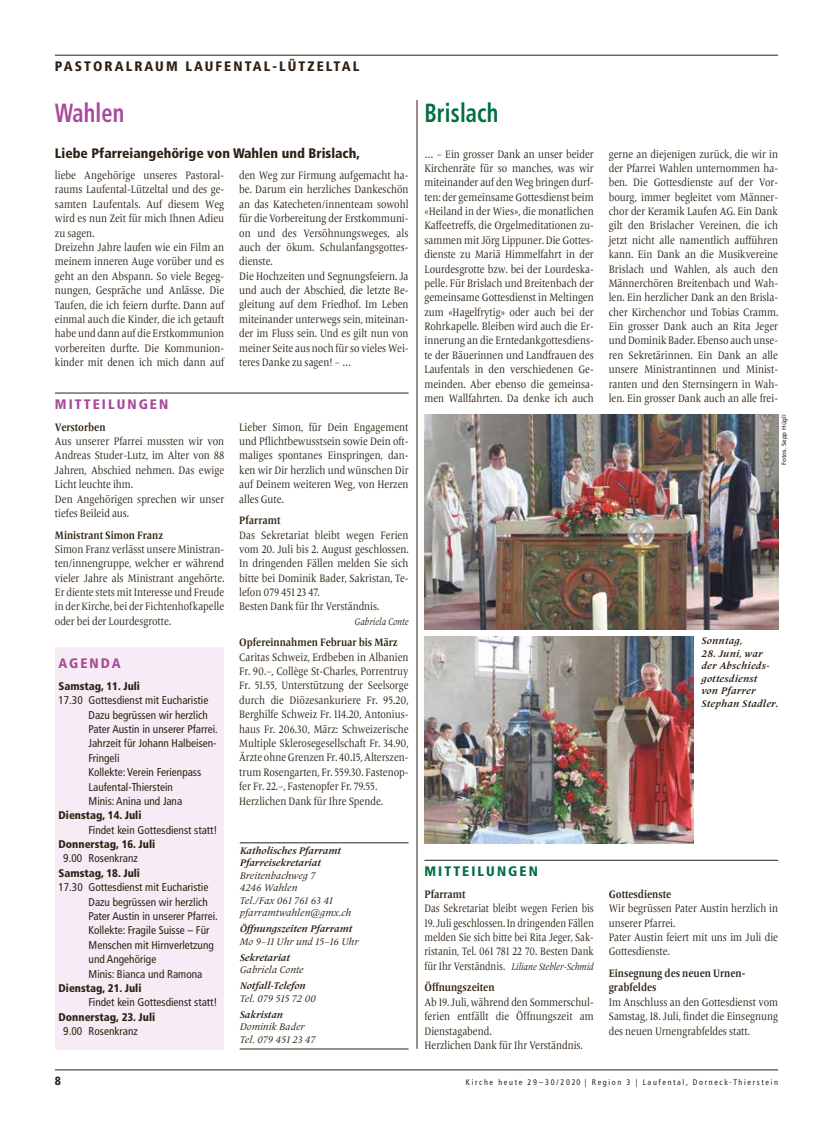
<style>
.page{position:relative;width:833px;height:1134px;background:#fff}
.page>*{position:absolute;margin:0;border:0;box-sizing:border-box;transform-origin:0 0}
.t1{font:700 condensed 26.25px "Frutiger";letter-spacing:.005em;color:#006f41;scale:.85 1}
.t2{font:700 condensed 26.25px "Frutiger";letter-spacing:.005em;color:#a84a9b;scale:.85 1}
.t3{font:900 condensed 13.75px "Frutiger";color:#2e2113}
.t4{font:900 condensed 13.75px "Frutiger";letter-spacing:.15em;color:#2e2113}
.t5{font:900 condensed 13.75px "Frutiger";letter-spacing:.15em;color:#a84a9b}
.t6{font:900 condensed 13.75px "Frutiger";letter-spacing:.15em;color:#006f41}
.t7{font:900 condensed 11.88px "Frutiger";color:#2e2113}
.t8{font:11.25px/14.4px "Frutiger Serif LT Pro";color:#2e2113;scale:.85 1}
.t9{font:condensed 11.25px/14.4px "Frutiger";color:#2e2113}
.t10{font:11.25px/14.4px "Frutiger Serif LT Pro";color:#2e2113;text-align:justify;scale:.82 1}
.t11{font:700 11.25px/14.4px "Frutiger Serif LT Pro";color:#2e2113;scale:.85 1}
.t12{font:900 condensed 11.12px "Frutiger";color:#2e2113}
.t13{font:italic 10px/12.5px "Frutiger Serif LT Pro";color:#2e2113}
.t14{font:italic 700 10px/12.5px "Frutiger Serif LT Pro";color:#2e2113}
.t15{font:italic 700 10px/12.5px "Frutiger Serif LT Pro";letter-spacing:.025em;color:#2e2113}
.t16{font:italic 10px "Frutiger Serif LT Pro";color:#2e2113;scale:.85 1}
.t17{font:condensed 8.12px "Frutiger";letter-spacing:.2em;color:#2e2113}
.t18{font:6.25px "Frutiger";color:#2e2113}
.s1{font-style:normal;font-size:11.25px}
</style>
<div class="page">
<hr style="left:55px;top:1070px;width:723px;height:1px;background:#2e2113">
<img style="left:424px;top:414px;width:354px;height:216px">
<hr style="left:55px;top:393px;width:353px;height:1px;background:#2e2113">
<hr style="left:55px;top:55px;width:723px;height:1px;background:#2e2113">
<hr style="left:417px;top:100px;width:1px;height:949px;background:#2e2113">
<div style="left:55px;top:647px;width:169px;height:402px;background:#f7ecf5"></div>
<hr style="left:424px;top:860px;width:354px;height:1px;background:#2e2113">
<hr style="left:240px;top:843px;width:168px;height:1px;background:#2e2113">
<hr style="left:240px;top:1049px;width:168px;height:1px;background:#2e2113">
<img style="left:425px;top:637px;width:268px;height:206px">
<p class="t4" style="left:55px;top:58px;width:306px">PASTORALRAUM LAUFENTAL-LÜTZELTAL</p>
<h1 class="t2" style="left:55px;top:97px;width:83px">Wahlen</h1>
<p class="t3" style="left:55px;top:144px;width:306px">Liebe Pfarreiangehörige von Wahlen und Brislach,</p>
<p class="t8" style="left:55px;top:168px;width:201px">liebe Angehörige unseres Pastoral&shy;raums Laufental-Lützeltal und des ge&shy;samten Laufentals. Auf diesem Weg wird es nun Zeit für mich Ihnen Adieu zu sagen.<br>Dreizehn Jahre laufen wie ein Film an meinem inneren Auge vorüber und es geht an den Abspann. So viele Begeg&shy;nungen, Gespräche und Anlässe. Die Taufen, die ich feiern durfte. Dann auf einmal auch die Kinder, die ich getauft habe und dann auf die Erstkommunion vorbereiten durfte. Die Kommunion&shy;kinder mit denen ich mich dann auf</p>
<p class="t8" style="left:239px;top:168px;width:201px">den Weg zur Firmung aufgemacht ha&shy;be. Darum ein herzliches Dankeschön an das Katecheten/innenteam sowohl für die Vorbereitung der Erstkommuni&shy;on und des Versöhnungsweges, als auch der ökum. Schulanfangsgottes&shy;dienste.<br>Die Hochzeiten und Segnungsfeiern. Ja und auch der Abschied, die letzte Be&shy;gleitung auf dem Friedhof. Im Leben miteinander unterwegs sein, miteinan&shy;der im Fluss sein. Und es gilt nun von meiner Seite aus noch für so vieles Wei&shy;teres Danke zu sagen! – …</p>
<p class="t5" style="left:55px;top:396px;width:115px">MITTEILUNGEN</p>
<p class="t11" style="left:55px;top:420px;width:61px">Verstorben</p>
<p class="t8" style="left:55px;top:434px;width:201px">Aus unserer Pfarrei mussten wir von<br>Andreas Studer-Lutz, im Alter von 88<br>Jahren, Abschied nehmen. Das ewige<br>Licht leuchte ihm.<br>Den Angehörigen sprechen wir unser tiefes Beileid aus.</p>
<p class="t11" style="left:55px;top:528px;width:129px">Ministrant Simon Franz</p>
<p class="t8" style="left:55px;top:542px;width:201px;text-align:justify">Simon Franz verlässt unsere Ministran&shy;ten/innengruppe, welcher er während vieler Jahre als Ministrant angehörte.<br>Er diente stets mit Interesse und Freude in der Kirche, bei der Fichtenhofkapelle oder bei der Lourdesgrotte.</p>
<p class="t5" style="left:58px;top:655px;width:64px">AGENDA</p>
<p class="t12" style="left:58px;top:679px;width:83px">Samstag, 11. Juli</p>
<p class="t9" style="left:89px;top:693px;width:131px;text-indent:-30px">17.30 Gottesdienst mit Eucharistie<br>Dazu begrüssen wir herzlich<br>Pater Austin in unserer Pfarrei.<br>Jahrzeit für Johann Halbeisen-<br>Fringeli<br>Kollekte: Verein Ferienpass<br>Laufental-Thierstein<br>Minis: Anina und Jana</p>
<p class="t12" style="left:58px;top:809px;width:85px">Dienstag, 14. Juli</p>
<p class="t9" style="left:89px;top:823px;width:130px">Findet kein Gottesdienst statt!</p>
<p class="t12" style="left:58px;top:837px;width:98px">Donnerstag, 16. Juli</p>
<p class="t9" style="left:63px;top:851px;width:76px">9.00 Rosenkranz</p>
<p class="t12" style="left:58px;top:866px;width:83px">Samstag, 18. Juli</p>
<p class="t9" style="left:89px;top:880px;width:131px;text-indent:-30px">17.30 Gottesdienst mit Eucharistie<br>Dazu begrüssen wir herzlich<br>Pater Austin in unserer Pfarrei.<br>Kollekte: Fragile Suisse – Für<br>Menschen mit Hirnverletzung und Angehörige<br>Minis: Bianca und Ramona</p>
<p class="t12" style="left:58px;top:981px;width:85px">Dienstag, 21. Juli</p>
<p class="t9" style="left:89px;top:995px;width:130px">Findet kein Gottesdienst statt!</p>
<p class="t12" style="left:58px;top:1010px;width:98px">Donnerstag, 23. Juli</p>
<p class="t9" style="left:63px;top:1024px;width:76px">9.00 Rosenkranz</p>
<p class="t8" style="left:239px;top:420px;width:201px;text-align:justify">Lieber Simon, für Dein Engagement und Pflichtbewusstsein sowie Dein oft&shy;maliges spontanes Einspringen, dan&shy;ken wir Dir herzlich und wünschen Dir auf Deinem weiteren Weg, von Herzen alles Gute.</p>
<p class="t11" style="left:239px;top:513px;width:50px">Pfarramt</p>
<p class="t8" style="left:239px;top:528px;width:201px">Das Sekretariat bleibt wegen Ferien vom 20. Juli bis 2. August geschlossen.<br>In dringenden Fällen melden Sie sich bitte bei Dominik Bader, Sakristan, Te&shy;lefon 079 451 23 47.<br>Besten Dank für Ihr Verständnis.</p>
<p class="t16" style="left:354px;top:615px;width:65px">Gabriela Conte</p>
<p class="t11" style="left:239px;top:635px;width:188px">Opfereinnahmen Februar bis März</p>
<p class="t8" style="left:239px;top:650px;width:201px">Caritas Schweiz, Erdbeben in Albanien Fr. 90.–, Collège St-Charles, Porrentruy Fr. 51.55, Unterstützung der Seelsorge durch die Diözesankuriere Fr. 95.20, Berghilfe Schweiz Fr. 114.20, Antonius&shy;haus Fr. 206.30, März: Schweizerische Multiple Sklerosegesellschaft Fr. 34.90, Ärzte ohne Grenzen Fr. 40.15, Alterszen&shy;trum Rosengarten, Fr. 559.30. Fastenop&shy;fer Fr. 22.–, Fastenopfer Fr. 79.55.<br>Herzlichen Dank für Ihre Spende.</p>
<p class="t14" style="left:240px;top:844px;width:103px">Katholisches Pfarramt<br>Pfarreisekretariat</p>
<p class="t13" style="left:240px;top:869px;width:113px">Breitenbachweg 7<br>4246 Wahlen<br>Tel./Fax 061 761 63 41 pfarramtwahlen@gmx.ch</p>
<p class="t14" style="left:240px;top:922px;width:114px">Öffnungszeiten Pfarramt</p>
<p class="t13" style="left:240px;top:935px;width:120px">Mo 9–11 Uhr und 15–16 Uhr</p>
<p class="t14" style="left:240px;top:951px;width:52px">Sekretariat</p>
<p class="t13" style="left:240px;top:963px;width:65px">Gabriela Conte</p>
<p class="t14" style="left:240px;top:979px;width:67px">Notfall-Telefon</p>
<p class="t13" style="left:240px;top:992px;width:78px">Tel. 079 515 72 00</p>
<p class="t14" style="left:240px;top:1008px;width:45px">Sakristan</p>
<p class="t13" style="left:240px;top:1021px;width:77px">Dominik Bader<br>Tel. 079 451 23 47</p>
<h1 class="t1" style="left:424px;top:97px;width:89px">Brislach</h1>
<p class="t8" style="left:424px;top:147px;width:201px;text-align:justify">… – Ein grosser Dank an unser beider Kirchenräte für so manches, was wir miteinander auf den Weg bringen durf&shy;ten: der gemeinsame Gottesdienst beim «Heiland in der Wies», die monatlichen Kaffeetreffs, die Orgelmeditationen zu&shy;sammen mit Jörg Lippuner. Die Gottes&shy;dienste zu Mariä Himmelfahrt in der Lourdesgrotte bzw. bei der Lourdeska&shy;pelle. Für Brislach und Breitenbach der gemeinsame Gottesdienst in Meltingen zum «Hagelfrytig» oder auch bei der Rohrkapelle. Bleiben wird auch die Er&shy;innerung an die Erntedankgottesdiens&shy;te der Bäuerinnen und Landfrauen des Laufentals in den verschiedenen Ge&shy;meinden. Aber ebenso die gemeinsa&shy;men Wallfahrten. Da denke ich auch</p>
<p class="t8" style="left:609px;top:147px;width:201px;text-align:justify">gerne an diejenigen zurück, die wir in der Pfarrei Wahlen unternommen ha&shy;ben. Die Gottesdienste auf der Vor&shy;bourg, immer begleitet vom Männer&shy;chor der Keramik Laufen AG. Ein Dank gilt den Brislacher Vereinen, die ich jetzt nicht alle namentlich aufführen kann. Ein Dank an die Musikvereine Brislach und Wahlen, als auch den Männerchören Breitenbach und Wah&shy;len. Ein herzlicher Dank an den Brisla&shy;cher Kirchenchor und Tobias Cramm.<br>Ein grosser Dank auch an Rita Jeger und Dominik Bader. Ebenso auch unse&shy;ren Sekretärinnen. Ein Dank an alle unsere Ministrantinnen und Minist&shy;ranten und den Sternsingern in Wah&shy;len. Ein grosser Dank auch an alle frei-</p>
<p class="t18" style="left:780px;top:465px;width:52px;rotate:-90deg">Fotos. Sepp Hügli</p>
<p class="t15" style="left:701px;top:635px;width:43px">Sonntag,</p>
<p class="t15" style="left:701px;top:647px;width:78px">28. Juni, war der Abschieds&shy;gottesdienst<br>von Pfarrer<br>Stephan Stadler.</p>
<p class="t6" style="left:424px;top:863px;width:115px">MITTEILUNGEN</p>
<p class="t11" style="left:424px;top:887px;width:50px">Pfarramt</p>
<p class="t10" style="left:424px;top:901px;width:208px">Das Sekretariat bleibt wegen Ferien bis</p>
<p class="t10" style="left:424px;top:916px;width:208px">19. Juli geschlossen. In dringenden Fällen melden Sie sich bitte bei Rita Jeger, Sak&shy;ristanin, Tel. 061 781 22 70. Besten Dank</p>
<p class="t16" style="left:424px;top:960px;width:201px"><span class="s1">für Ihr Verständnis.</span> Liliane Stebler-Schmid</p>
<p class="t11" style="left:424px;top:980px;width:84px">Öffnungszeiten</p>
<p class="t8" style="left:424px;top:995px;width:201px">Ab 19. Juli, während den Sommerschul&shy;ferien entfällt die Öffnungszeit am<br>Dienstagabend.<br>Herzlichen Dank für Ihr Verständnis.</p>
<p class="t11" style="left:609px;top:887px;width:75px">Gottesdienste</p>
<p class="t8" style="left:609px;top:901px;width:201px">Wir begrüssen Pater Austin herzlich in unserer Pfarrei.<br>Pater Austin feiert mit uns im Juli die<br>Gottesdienste.</p>
<p class="t11" style="left:609px;top:966px;width:161px">Einsegnung des neuen Urnen&shy;grabfeldes</p>
<p class="t8" style="left:609px;top:995px;width:201px;text-align:justify">Im Anschluss an den Gottesdienst vom Samstag, 18. Juli, findet die Einsegnung des neuen Urnengrabfeldes statt.</p>
<p class="t7" style="left:55px;top:1074px;width:8px">8</p>
<p class="t17" style="left:466px;top:1077px;width:314px">Kirche heute 29–30/2020 | Region 3 | Laufental, Dorneck-Thierstein</p>
</div>
